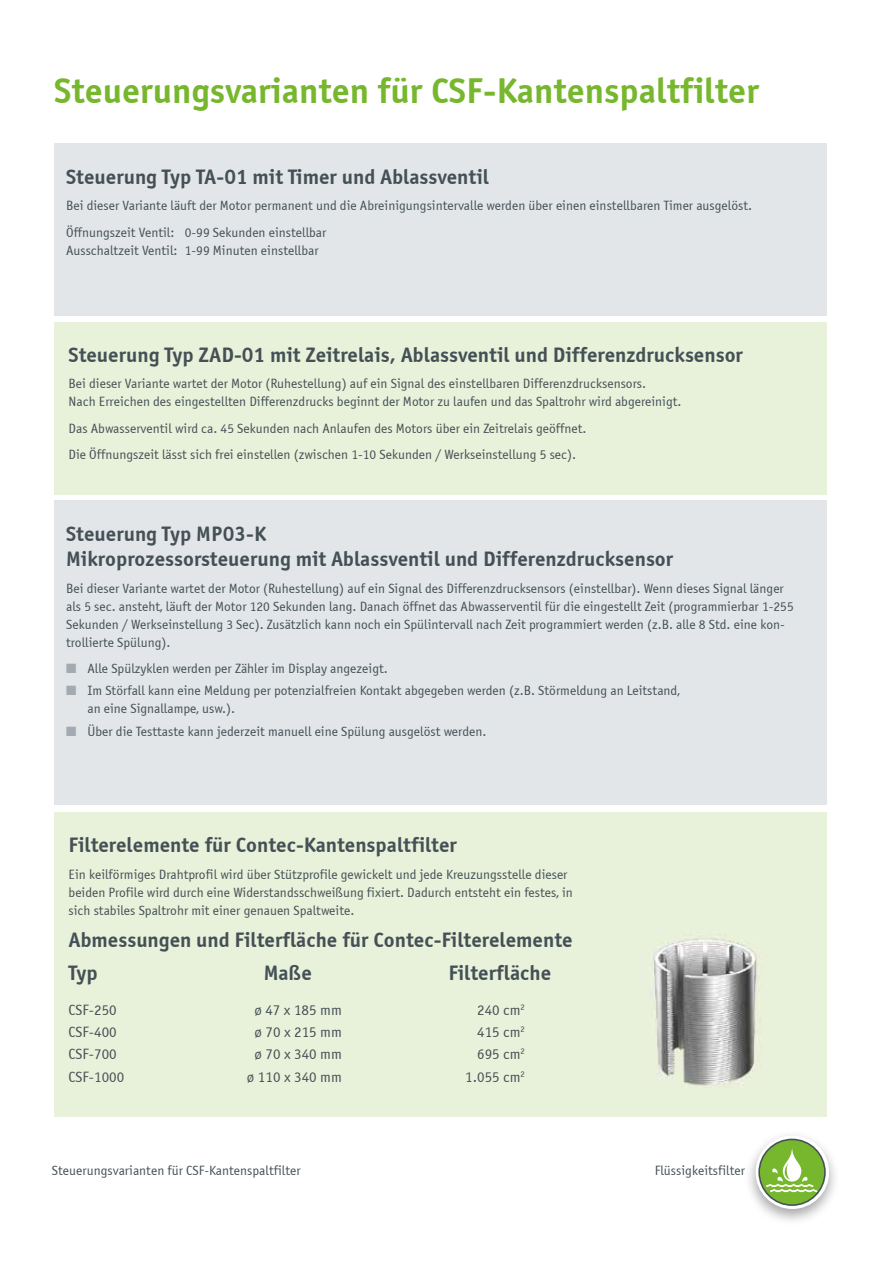
<style>
.page{position:relative;width:881px;height:1263px;background:#fff}
.page>*{position:absolute;margin:0;border:0;box-sizing:border-box;transform-origin:0 0}
.t1{font:700 36px "Officina Sans A";color:#77b72d}
.t2{font:700 21px/25.5px "Officina Sans A";color:#445055}
.t3{font:15px "Officina Sans A";color:#445055}
.t4{font:13.5px/18px "Officina Sans A";color:#445055}
.s1{color:#a1abb1}
</style>
<div class="page">
<div style="left:54px;top:143px;width:772px;height:173px;background:#e2e6e9"></div>
<div style="left:54px;top:501px;width:772px;height:304px;background:#e2e6e9"></div>
<div style="left:54px;top:322px;width:772px;height:172px;background:#e8f1da"></div>
<div style="left:54px;top:812px;width:772px;height:304px;background:#e8f1da"></div>
<div style="left:743px;top:1130px;width:97px;height:96px;background:#000;opacity:.35"></div>
<svg style="left:755px;top:1135px;width:73px;height:74px"></svg>
<svg style="left:758px;top:1139px;width:66px;height:66px"></svg>
<div style="left:758px;top:1139px;width:67px;height:67px;border:2px solid #445055;border-radius:50%"></div>
<svg style="left:766px;top:1146px;width:51px;height:46px"></svg>
<img style="left:651px;top:938px;width:106px;height:148px">
<h1 class="t1" style="left:54px;top:68px;width:706px">Steuerungsvarianten für CSF-Kantenspaltfilter</h1>
<h2 class="t2" style="left:66px;top:163px;width:424px">Steuerung Typ TA-01 mit Timer und Ablassventil</h2>
<p class="t4" style="left:66px;top:192px;width:687px;line-height:26.5px">Bei dieser Variante läuft der Motor permanent und die Abreinigungsintervalle werden über einen einstellbaren Timer ausgelöst.<br>Öffnungszeit Ventil: 0-99 Sekunden einstellbar</p>
<p class="t4" style="left:66px;top:241px;width:254px">Ausschaltzeit Ventil: 1-99 Minuten einstellbar</p>
<h2 class="t2" style="left:69px;top:342px;width:675px">Steuerung Typ ZAD-01 mit Zeitrelais, Ablassventil und Differenzdrucksensor</h2>
<p class="t4" style="left:69px;top:375px;width:614px">Bei dieser Variante wartet der Motor (Ruhestellung) auf ein Signal des einstellbaren Differenzdrucksensors.<br>Nach Erreichen des eingestellten Differenzdrucks beginnt der Motor zu laufen und das Spaltrohr wird abgereinigt.</p>
<p class="t4" style="left:69px;top:415px;width:519px;line-height:26.5px">Das Abwasserventil wird ca. 45 Sekunden nach Anlaufen des Motors über ein Zeitrelais geöffnet.<br>Die Öffnungszeit lässt sich frei einstellen (zwischen 1-10 Sekunden / Werkseinstellung 5 sec).</p>
<h2 class="t2" style="left:66px;top:521px;width:608px">Steuerung Typ MP03-K<br>Mikroprozessorsteuerung mit Ablassventil und Differenzdrucksensor</h2>
<p class="t4" style="left:66px;top:579px;width:728px">Bei dieser Variante wartet der Motor (Ruhestellung) auf ein Signal des Differenzdrucksensors (einstellbar). Wenn dieses Signal länger als 5 sec. ansteht, läuft der Motor 120 Sekunden lang. Danach öffnet das Abwasserventil für die eingestellt Zeit (programmierbar 1-255<br>Sekunden / Werkseinstellung 3 Sec). Zusätzlich kann noch ein Spülintervall nach Zeit programmiert werden (z.B. alle 8 Std. eine kon&shy;trollierte Spülung).</p>
<p class="t4" style="left:66px;top:660px;width:323px"><span class="s1">■</span> Alle Spülzyklen werden per Zähler im Display angezeigt.</p>
<p class="t4" style="left:87px;top:682px;width:593px;text-indent:-21px"><span class="s1">■</span> Im Störfall kann eine Meldung per potenzialfreien Kontakt abgegeben werden (z.B. Störmeldung an Leitstand, an eine Signallampe, usw.).</p>
<p class="t4" style="left:66px;top:722px;width:421px"><span class="s1">■</span> Über die Testtaste kann jederzeit manuell eine Spülung ausgelöst werden.</p>
<h2 class="t2" style="left:69px;top:832px;width:390px">Filterelemente für Contec-Kantenspaltfilter</h2>
<p class="t4" style="left:69px;top:865px;width:505px">Ein keilförmiges Drahtprofil wird über Stützprofile gewickelt und jede Kreuzungsstelle dieser beiden Profile wird durch eine Widerstandsschweißung fixiert. Dadurch entsteht ein festes, in sich stabiles Spaltrohr mit einer genauen Spaltweite.</p>
<h2 class="t2" style="left:69px;top:924px;width:505px;line-height:32.5px">Abmessungen und Filterfläche für Contec-Filterelemente<br>Typ</h2>
<h2 class="t2" style="left:264px;top:960px;width:50px">Maße</h2>
<h2 class="t2" style="left:448px;top:960px;width:104px">Filterfläche</h2>
<p class="t3" style="left:69px;top:1001px;width:50px">CSF-250</p>
<p class="t3" style="left:254px;top:1001px;width:89px">ø 47 x 185 mm</p>
<p class="t3" style="left:477px;top:1001px;width:49px">240 cm<sup>2</sup></p>
<p class="t3" style="left:69px;top:1023px;width:50px">CSF-400</p>
<p class="t3" style="left:254px;top:1023px;width:89px">ø 70 x 215 mm</p>
<p class="t3" style="left:477px;top:1023px;width:49px">415 cm<sup>2</sup></p>
<p class="t3" style="left:69px;top:1046px;width:50px">CSF-700</p>
<p class="t3" style="left:254px;top:1046px;width:89px">ø 70 x 340 mm</p>
<p class="t3" style="left:477px;top:1046px;width:49px">695 cm<sup>2</sup></p>
<p class="t3" style="left:69px;top:1068px;width:57px">CSF-1000</p>
<p class="t3" style="left:247px;top:1068px;width:96px">ø 110 x 340 mm</p>
<p class="t3" style="left:465px;top:1068px;width:61px">1.055 cm<sup>2</sup></p>
<p class="t4" style="left:52px;top:1161px;width:250px">Steuerungsvarianten für CSF-Kantenspaltfilter</p>
<p class="t4" style="left:654px;top:1161px;width:92px">Flüssigkeitsfilter</p>
</div>
